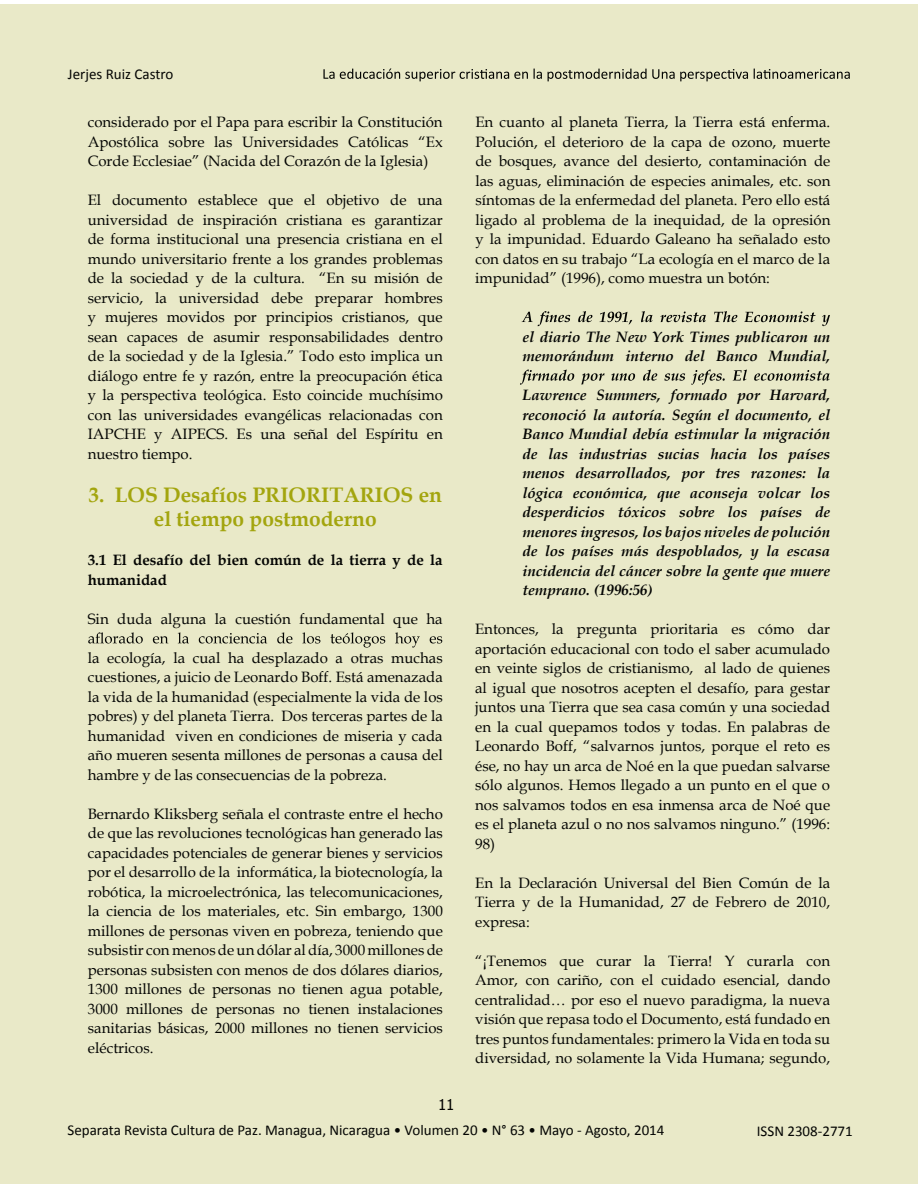
<style>
.page{position:relative;width:918px;height:1188px;background:#fff}
.page>*{position:absolute;margin:0;border:0;box-sizing:border-box;transform-origin:0 0}
.t1{font:700 21px/24.2px "Book Antiqua";color:#a3a50e;text-align:center}
.t2{font:15px/19.5px "Book Antiqua";color:#040503;text-align:justify}
.t3{font:italic 700 15px/19.5px "Book Antiqua";color:#040503}
.t4{font:15px "Calibri";color:#040503}
.t5{font:700 15px/19.5px "Book Antiqua";color:#040503}
.t6{font:15px "Tahoma";color:#040503}
</style>
<div class="page">
<div style="left:0;top:4px;width:918px;height:1180px;background:#e9e9c8"></div>
<svg style="left:323px;top:68px;width:527px;height:13px"></svg>
<svg style="left:88px;top:632px;width:354px;height:16px"></svg>
<svg style="left:522px;top:311px;width:308px;height:15px"></svg>
<svg style="left:520px;top:370px;width:310px;height:15px"></svg>
<p class="t4" style="left:68px;top:64px;width:107px">Jerjes Ruiz Castro</p>
<p class="t2" style="left:88px;top:112px;width:357px">considerado por el Papa para escribir la Constitución Apostólica sobre las Universidades Católicas “Ex Corde Ecclesiae” (Nacida del Corazón de la Iglesia)</p>
<p class="t2" style="left:88px;top:190px;width:357px">El documento establece que el objetivo de una universidad de inspiración cristiana es garantizar de forma institucional una presencia cristiana en el mundo universitario frente a los grandes problemas de la sociedad y de la cultura. “En su misión de servicio, la universidad debe preparar hombres y mujeres movidos por principios cristianos, que sean capaces de asumir responsabilidades dentro de la sociedad y de la Iglesia.” Todo esto implica un diálogo entre fe y razón, entre la preocupación ética y la perspectiva teológica. Esto coincide muchísimo con las universidades evangélicas relacionadas con IAPCHE y AIPECS. Es una señal del Espíritu en nuestro tiempo.</p>
<h1 class="t1" style="left:89px;top:483px;width:355px">3. LOS Desafíos PRIORITARIOS en el tiempo postmoderno</h1>
<p class="t5" style="left:88px;top:550px;width:356px">3.1 El desafío del bien común de la tierra y de la humanidad</p>
<p class="t2" style="left:88px;top:609px;width:357px">Sin duda alguna la cuestión fundamental que ha</p>
<p class="t2" style="left:88px;top:648px;width:357px">la ecología, la cual ha desplazado a otras muchas cuestiones, a juicio de Leonardo Boff. Está amenazada la vida de la humanidad (especialmente la vida de los pobres) y del planeta Tierra. Dos terceras partes de la humanidad viven en condiciones de miseria y cada año mueren sesenta millones de personas a causa del hambre y de las consecuencias de la pobreza.</p>
<p class="t2" style="left:88px;top:804px;width:357px">Bernardo Kliksberg señala el contraste entre el hecho de que las revoluciones tecnológicas han generado las capacidades potenciales de generar bienes y servicios por el desarrollo de la informática, la biotecnología, la robótica, la microelectrónica, las telecomunicaciones, la ciencia de los materiales, etc. Sin embargo, 1300 millones de personas viven en pobreza, teniendo que subsistir con menosde undólar al día, 3000 millones de personas subsisten con menos de dos dólares diarios, 1300 millones de personas no tienen agua potable, 3000 millones de personas no tienen instalaciones sanitarias básicas, 2000 millones no tienen servicios eléctricos.</p>
<p class="t2" style="left:475px;top:112px;width:357px">En cuanto al planeta Tierra, la Tierra está enferma.<br>Polución, el deterioro de la capa de ozono, muerte de bosques, avance del desierto, contaminación de las aguas, eliminación de especies animales, etc. son síntomas de la enfermedad del planeta. Pero ello está ligado al problema de la inequidad, de la opresión y la impunidad. Eduardo Galeano ha señalado esto con datos en su trabajo “La ecología en el marco de la impunidad” (1996), como muestra un botón:</p>
<p class="t3" style="left:522px;top:327px;width:309px">el diario The New York Times publicaron un memorándum interno del Banco Mundial,</p>
<p class="t3" style="left:522px;top:385px;width:309px;text-align:justify">Lawrence Summers, formado por Harvard, reconoció la autoría. Según el documento, el Banco Mundial debía estimular la migración de las industrias sucias hacia los países menos desarrollados, por tres razones: la lógica económica, que aconseja volcar los desperdicios tóxicos sobre los países de menores ingresos, los bajos niveles de polución de los países más despoblados, y la escasa incidencia del cáncer sobre la gente que muere temprano. (1996:56)</p>
<p class="t2" style="left:475px;top:619px;width:357px">Entonces, la pregunta prioritaria es cómo dar aportación educacional con todo el saber acumulado en veinte siglos de cristianismo, al lado de quienes al igual que nosotros acepten el desafío, para gestar juntos una Tierra que sea casa común y una sociedad en la cual quepamos todos y todas. En palabras de Leonardo Boff, “salvarnos juntos, porque el reto es ése, no hay un arca de Noé en la que puedan salvarse sólo algunos. Hemos llegado a un punto en el que o nos salvamos todos en esa inmensa arca de Noé que es el planeta azul o no nos salvamos ninguno.” (1996:<br>98)</p>
<p class="t2" style="left:475px;top:872px;width:357px">En la Declaración Universal del Bien Común de la Tierra y de la Humanidad, 27 de Febrero de 2010, expresa:</p>
<p class="t2" style="left:475px;top:950px;width:357px">“¡Tenemos que curar la Tierra! Y curarla con Amor, con cariño, con el cuidado esencial, dando centralidad… por eso el nuevo paradigma, la nueva visión que repasa todo el Documento, está fundado en tres puntos fundamentales: primero la Vida en toda su diversidad, no solamente la Vida Humana; segundo,</p>
<p class="t6" style="left:438px;top:1094px;width:18px">11</p>
<p class="t4" style="left:68px;top:1121px;width:598px">Separata Revista Cultura de Paz. Managua, Nicaragua • Volumen 20 • N° 63 • Mayo - Agosto, 2014</p>
<p class="t4" style="left:757px;top:1122px;width:98px">ISSN 2308-2771</p>
</div>
